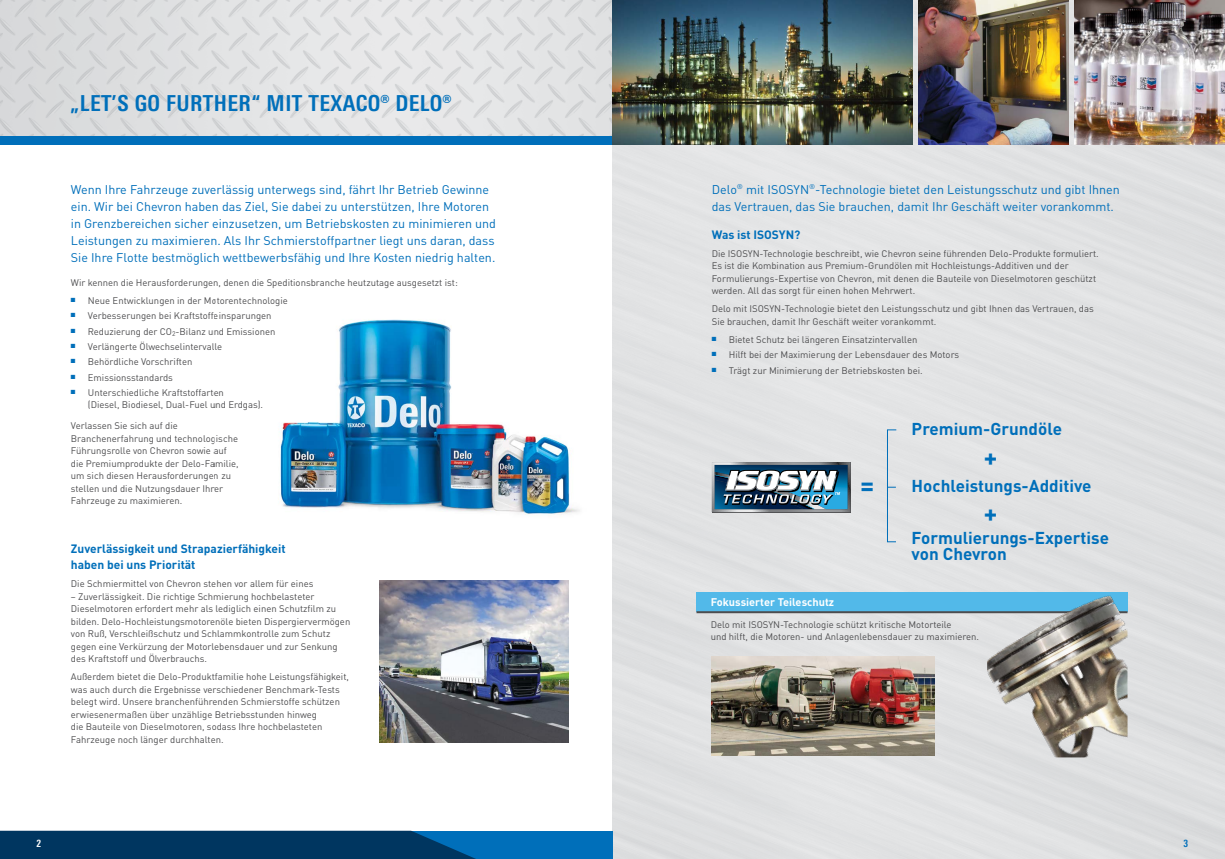
<style>
.page{position:relative;width:1225px;height:859px;background:#fff}
.page>*{position:absolute;margin:0;border:0;box-sizing:border-box;transform-origin:0 0}
.t1{font:700 25px "DIN Pro";color:#006fba}
.t2{font:700 condensed 22px "Univers Next Pro";letter-spacing:.02em;color:#006fba}
.t3{font:700 17px/16px "DIN Pro";color:#006fba}
.t4{font:12.5px/17px "DIN Pro";color:#006fba}
.t5{font:700 12px/16px "DIN Pro";color:#006fba}
.t6{font:700 11px "DIN Pro";color:#fff}
.t7{font:700 condensed 10px "Univers Next Pro";color:#fff}
.t8{font:700 condensed 10px "Univers Next Pro";color:#006fba}
.t9{font:9.5px/12.5px "DIN Pro";color:#4d4d4f}
</style>
<div class="page">
<div style="left:612px;top:0;width:613px;height:859px;background:#e1e2e3"></div>
<img style="left:0;top:0;width:612px;height:137px">
<div style="left:0;top:137px;width:621px;height:8px;background:#006fba"></div>
<div style="left:0;top:831px;width:612px;height:28px;background:#006fba"></div>
<div style="left:0;top:831px;width:476px;height:28px;background:#003660"></div>
<img style="left:712px;top:462px;width:138px;height:50px">
<img style="left:918px;top:0;width:150px;height:145px">
<img style="left:1074px;top:0;width:151px;height:145px">
<svg style="left:886px;top:429px;width:11px;height:114px"></svg>
<img style="left:380px;top:581px;width:189px;height:162px">
<div style="left:696px;top:592px;width:431px;height:20px;background:#52b9e9"></div>
<hr style="left:696px;top:611px;width:431px;height:2px;background:#4d4d4f">
<img style="left:711px;top:657px;width:223px;height:98px">
<img style="left:987px;top:589px;width:140px;height:168px">
<img style="left:612px;top:0;width:300px;height:145px">
<img style="left:280px;top:319px;width:300px;height:196px">
<h2 class="t2" style="left:70px;top:90px;width:383px">„LET’S GO FURTHER“ MIT TEXACO® DELO®</h2>
<p class="t4" style="left:71px;top:180px;width:427px">Wenn Ihre Fahrzeuge zuverlässig unterwegs sind, fährt Ihr Betrieb Gewinne ein. Wir bei Chevron haben das Ziel, Sie dabei zu unterstützen, Ihre Motoren in Grenzbereichen sicher einzusetzen, um Betriebskosten zu minimieren und Leistungen zu maximieren. Als Ihr Schmierstoffpartner liegt uns daran, dass Sie Ihre Flotte bestmöglich wettbewerbsfähig und Ihre Kosten niedrig halten.</p>
<p class="t9" style="left:71px;top:275px;width:388px">Wir kennen die Herausforderungen, denen die Speditionsbranche heutzutage ausgesetzt ist:</p>
<p class="t9" style="left:71px;top:293px;width:218px"><sup>■</sup> Neue Entwicklungen in der Motorentechnologie</p>
<p class="t9" style="left:71px;top:309px;width:202px"><sup>■</sup> Verbesserungen bei Kraftstoffeinsparungen</p>
<p class="t9" style="left:71px;top:324px;width:206px"><sup>■</sup> Reduzierung der CO<sub>2</sub>-Bilanz und Emissionen</p>
<p class="t9" style="left:71px;top:339px;width:153px"><sup>■</sup> Verlängerte Ölwechselintervalle</p>
<p class="t9" style="left:71px;top:355px;width:123px"><sup>■</sup> Behördliche Vorschriften</p>
<p class="t9" style="left:71px;top:370px;width:104px"><sup>■</sup> Emissionsstandards</p>
<p class="t9" style="left:88px;top:385px;width:177px;text-indent:-17px"><sup>■</sup> Unterschiedliche Kraftstoffarten<br>(Diesel, Biodiesel, Dual-Fuel und Erdgas).</p>
<p class="t9" style="left:71px;top:419px;width:169px">Verlassen Sie sich auf die Branchenerfahrung und technologische Führungsrolle von Chevron sowie auf die Premiumprodukte der Delo-Familie, um sich diesen Herausforderungen zu stellen und die Nutzungsdauer Ihrer Fahrzeuge zu maximieren.</p>
<p class="t5" style="left:71px;top:539px;width:216px">Zuverlässigkeit und Strapazierfähigkeit haben bei uns Priorität</p>
<p class="t9" style="left:71px;top:576px;width:244px">Die Schmiermittel von Chevron stehen vor allem für eines</p>
<p class="t9" style="left:71px;top:589px;width:281px">– Zuverlässigkeit. Die richtige Schmierung hochbelasteter Dieselmotoren erfordert mehr als lediglich einen Schutzfilm zu bilden. Delo-Hochleistungsmotorenöle bieten Dispergiervermögen von Ruß, Verschleißschutz und Schlammkontrolle zum Schutz gegen eine Verkürzung der Motorlebensdauer und zur Senkung des Kraftstoff und Ölverbrauchs.</p>
<p class="t9" style="left:71px;top:670px;width:280px">Außerdem bietet die Delo-Produktfamilie hohe Leistungsfähigkeit, was auch durch die Ergebnisse verschiedener Benchmark-Tests belegt wird. Unsere branchenführenden Schmierstoffe schützen erwiesenermaßen über unzählige Betriebsstunden hinweg<br>die Bauteile von Dieselmotoren, sodass Ihre hochbelasteten Fahrzeuge noch länger durchhalten.</p>
<h3 class="t4" style="left:711px;top:180px;width:410px">Delo<sup>®</sup> mit ISOSYN<sup>®</sup>-Technologie bietet den Leistungsschutz und gibt Ihnen das Vertrauen, das Sie brauchen, damit Ihr Geschäft weiter vorankommt.</h3>
<p class="t5" style="left:711px;top:225px;width:90px">Was ist ISOSYN?</p>
<p class="t9" style="left:711px;top:246px;width:388px">Die ISOSYN-Technologie beschreibt, wie Chevron seine führenden Delo-Produkte formuliert.<br>Es ist die Kombination aus Premium-Grundölen mit Hochleistungs-Additiven und der Formulierungs-Expertise von Chevron, mit denen die Bauteile von Dieselmotoren geschützt werden. All das sorgt für einen hohen Mehrwert.</p>
<p class="t9" style="left:711px;top:302px;width:383px">Delo mit ISOSYN-Technologie bietet den Leistungsschutz und gibt Ihnen das Vertrauen, das<br>Sie brauchen, damit Ihr Geschäft weiter vorankommt.</p>
<p class="t9" style="left:711px;top:332px;width:207px"><sup>■</sup> Bietet Schutz bei längeren Einsatzintervallen</p>
<p class="t9" style="left:711px;top:348px;width:249px"><sup>■</sup> Hilft bei der Maximierung der Lebensdauer des Motors</p>
<p class="t9" style="left:711px;top:363px;width:212px"><sup>■</sup> Trägt zur Minimierung der Betriebskosten bei.</p>
<h1 class="t1" style="left:860px;top:464px;width:15px">=</h1>
<h3 class="t3" style="left:911px;top:419px;width:152px">Premium-Grundöle</h3>
<h1 class="t1" style="left:983px;top:436px;width:15px">+</h1>
<h3 class="t3" style="left:911px;top:476px;width:181px">Hochleistungs-Additive</h3>
<h1 class="t1" style="left:983px;top:492px;width:15px">+</h1>
<h3 class="t3" style="left:911px;top:528px;width:199px">Formulierungs-Expertise von Chevron</h3>
<p class="t6" style="left:710px;top:593px;width:125px">Fokussierter Teileschutz</p>
<p class="t9" style="left:710px;top:617px;width:270px">Delo mit ISOSYN-Technologie schützt kritische Motorteile<br>und hilft, die Motoren- und Anlagenlebensdauer zu maximieren.</p>
<p class="t7" style="left:37px;top:837px;width:6px">2</p>
<p class="t8" style="left:1183px;top:837px;width:6px">3</p>
</div>
